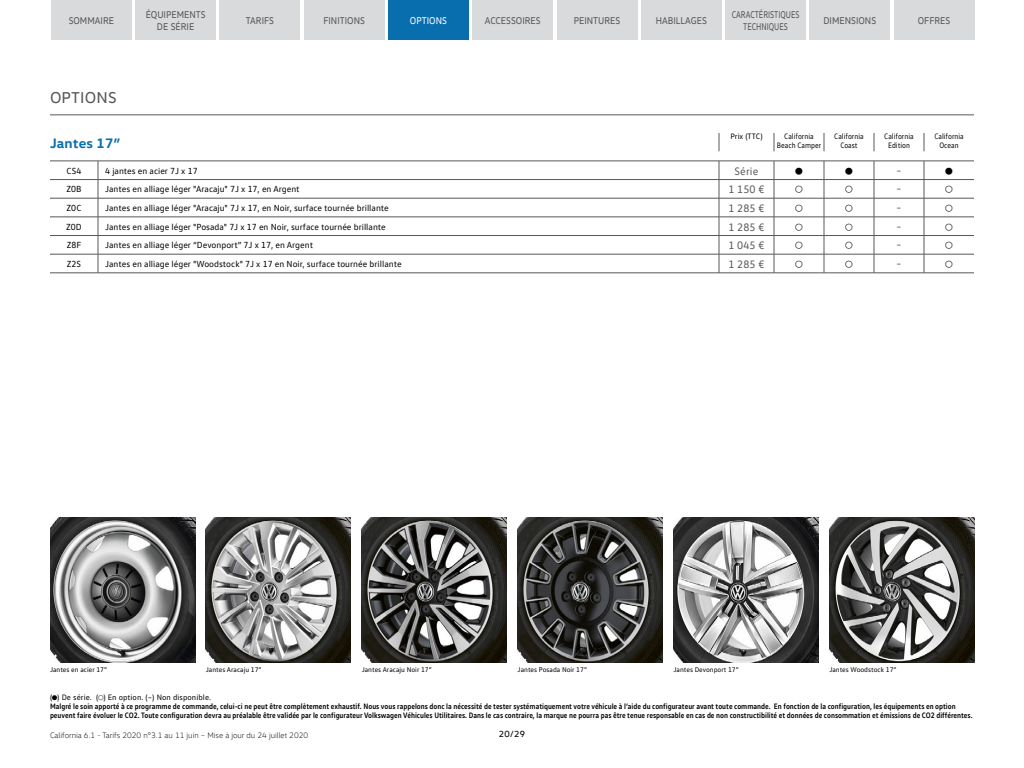
<style>
.page{position:relative;width:1024px;height:768px;background:#fff}
.page>*{position:absolute;margin:0;border:0;box-sizing:border-box;transform-origin:0 0}
.t1{font:16px "VW Head";letter-spacing:.01em;color:#58585a}
.t2{font:700 14px "VW Head";letter-spacing:.01em;color:#096eae}
.t3{font:11px "VW Text";letter-spacing:.01em;color:#58585a}
.t4{font:10px/12px "VW Head";color:#58585a;text-align:center;scale:.9 1}
.t5{font:10px/12px "VW Head";color:#58585a;text-align:center;scale:.75 1}
.t6{font:10px "VW Head";color:#fff;scale:.9 1}
.t7{font:9px "VW Text";color:#000}
.t8{font:9px "VW Head";color:#000}
.t9{font:700 8px/9px "VW Text";color:#000;scale:.9 1}
.t10{font:8px/9px "VW Text";color:#000;text-align:center;scale:.9 1}
.t11{font:300 8px "VW Head";color:#000}
.t12{font:8px "VW Text";color:#000}
.t13{font:7px "VW Text";color:#000}
.t14{font:7px "VW Headline";color:#000}
</style>
<div class="page">
<svg style="left:874px;top:133px;width:1px;height:18px"></svg>
<svg style="left:924px;top:133px;width:1px;height:18px"></svg>
<svg style="left:874px;top:162px;width:1px;height:111px"></svg>
<svg style="left:924px;top:162px;width:1px;height:111px"></svg>
<hr style="left:50px;top:273px;width:48px;height:1px;background:#58585a">
<hr style="left:98px;top:273px;width:621px;height:1px;background:#58585a">
<hr style="left:719px;top:273px;width:55px;height:1px;background:#58585a">
<hr style="left:824px;top:161px;width:50px;height:1px;background:#58585a">
<hr style="left:874px;top:161px;width:50px;height:1px;background:#58585a">
<hr style="left:924px;top:161px;width:50px;height:1px;background:#58585a">
<hr style="left:824px;top:179px;width:50px;height:1px;background:#58585a">
<hr style="left:874px;top:179px;width:50px;height:1px;background:#58585a">
<hr style="left:924px;top:179px;width:50px;height:1px;background:#58585a">
<hr style="left:824px;top:198px;width:50px;height:1px;background:#58585a">
<hr style="left:874px;top:198px;width:50px;height:1px;background:#58585a">
<hr style="left:924px;top:198px;width:50px;height:1px;background:#58585a">
<hr style="left:824px;top:217px;width:50px;height:1px;background:#58585a">
<hr style="left:874px;top:217px;width:50px;height:1px;background:#58585a">
<hr style="left:924px;top:217px;width:50px;height:1px;background:#58585a">
<hr style="left:824px;top:235px;width:50px;height:1px;background:#58585a">
<hr style="left:874px;top:235px;width:50px;height:1px;background:#58585a">
<hr style="left:924px;top:235px;width:50px;height:1px;background:#58585a">
<hr style="left:824px;top:254px;width:50px;height:1px;background:#58585a">
<hr style="left:874px;top:254px;width:50px;height:1px;background:#58585a">
<hr style="left:924px;top:254px;width:50px;height:1px;background:#58585a">
<hr style="left:774px;top:273px;width:50px;height:1px;background:#58585a">
<hr style="left:824px;top:273px;width:50px;height:1px;background:#58585a">
<hr style="left:874px;top:273px;width:50px;height:1px;background:#58585a">
<hr style="left:924px;top:273px;width:50px;height:1px;background:#58585a">
<hr style="left:50px;top:115px;width:924px;height:1px;background:#58585a">
<img style="left:50px;top:517px;width:145px;height:145px">
<img style="left:206px;top:517px;width:145px;height:145px">
<img style="left:362px;top:517px;width:145px;height:145px">
<img style="left:674px;top:517px;width:145px;height:145px">
<img style="left:518px;top:517px;width:145px;height:145px">
<img style="left:829px;top:517px;width:145px;height:145px">
<div style="left:304px;top:0;width:81px;height:40px;background:#d9dadb"></div>
<div style="left:135px;top:0;width:81px;height:40px;background:#d9dadb"></div>
<div style="left:472px;top:0;width:81px;height:40px;background:#d9dadb"></div>
<div style="left:220px;top:0;width:80px;height:40px;background:#d9dadb"></div>
<div style="left:388px;top:0;width:81px;height:40px;background:#096eae"></div>
<div style="left:557px;top:0;width:80px;height:40px;background:#d9dadb"></div>
<div style="left:641px;top:0;width:81px;height:40px;background:#d9dadb"></div>
<div style="left:809px;top:0;width:81px;height:40px;background:#d9dadb"></div>
<div style="left:894px;top:0;width:80px;height:40px;background:#d9dadb"></div>
<div style="left:51px;top:0;width:81px;height:40px;background:#d9dadb"></div>
<div style="left:725px;top:0;width:81px;height:40px;background:#d9dadb"></div>
<svg style="left:50px;top:133px;width:775px;height:140px"></svg>
<p class="t4" style="left:146px;top:9px;width:68px">ÉQUIPEMENTS<br>DE SÉRIE</p>
<p class="t5" style="left:732px;top:9px;width:92px">CARACTÉRISTIQUES<br>TECHNIQUES</p>
<p class="t4" style="left:69px;top:15px;width:52px">SOMMAIRE</p>
<p class="t4" style="left:246px;top:15px;width:33px">TARIFS</p>
<p class="t6" style="left:410px;top:15px;width:43px">OPTIONS</p>
<p class="t4" style="left:485px;top:15px;width:63px">ACCESSOIRES</p>
<p class="t4" style="left:574px;top:15px;width:53px">PEINTURES</p>
<p class="t4" style="left:656px;top:15px;width:58px">HABILLAGES</p>
<p class="t4" style="left:823px;top:15px;width:60px">DIMENSIONS</p>
<p class="t4" style="left:918px;top:15px;width:38px">OFFRES</p>
<p class="t4" style="left:323px;top:15px;width:48px">FINITIONS</p>
<h1 class="t1" style="left:50px;top:87px;width:68px">OPTIONS</h1>
<h2 class="t2" style="left:50px;top:134px;width:72px">Jantes 17”</h2>
<p class="t12" style="left:730px;top:132px;width:34px">Prix (TTC)</p>
<p class="t10" style="left:777px;top:132px;width:51px">California<br>Beach Camper</p>
<p class="t10" style="left:834px;top:132px;width:34px">California<br>Coast</p>
<p class="t10" style="left:884px;top:132px;width:34px">California<br>Edition</p>
<p class="t10" style="left:934px;top:132px;width:34px">California<br>Ocean</p>
<p class="t7" style="left:67px;top:165px;width:16px">CS4</p>
<p class="t7" style="left:105px;top:165px;width:94px">4 jantes en acier 7J x 17</p>
<h3 class="t3" style="left:735px;top:164px;width:25px">Série</h3>
<p class="t14" style="left:897px;top:166px;width:5px">–</p>
<p class="t7" style="left:66px;top:184px;width:17px">Z0B</p>
<p class="t7" style="left:105px;top:184px;width:196px">Jantes en alliage léger "Aracaju" 7J x 17, en Argent</p>
<h3 class="t3" style="left:728px;top:183px;width:38px">1 150 €</h3>
<p class="t14" style="left:897px;top:185px;width:5px">–</p>
<p class="t7" style="left:67px;top:202px;width:16px">Z0C</p>
<p class="t7" style="left:105px;top:202px;width:285px">Jantes en alliage léger "Aracaju" 7J x 17, en Noir, surface tournée brillante</p>
<h3 class="t3" style="left:728px;top:201px;width:38px">1 285 €</h3>
<p class="t14" style="left:897px;top:203px;width:5px">–</p>
<p class="t7" style="left:66px;top:221px;width:17px">Z0D</p>
<p class="t7" style="left:105px;top:221px;width:282px">Jantes en alliage léger "Posada" 7J x 17 en Noir, surface tournée brillante</p>
<h3 class="t3" style="left:728px;top:220px;width:38px">1 285 €</h3>
<p class="t14" style="left:897px;top:222px;width:5px">–</p>
<p class="t7" style="left:67px;top:240px;width:16px">Z8F</p>
<p class="t7" style="left:105px;top:240px;width:209px">Jantes en alliage léger “Devonport” 7J x 17, en Argent</p>
<h3 class="t3" style="left:728px;top:239px;width:38px">1 045 €</h3>
<p class="t14" style="left:897px;top:241px;width:5px">–</p>
<p class="t7" style="left:67px;top:258px;width:16px">Z2S</p>
<p class="t7" style="left:105px;top:258px;width:298px">Jantes en alliage léger "Woodstock" 7J x 17 en Noir, surface tournée brillante</p>
<h3 class="t3" style="left:728px;top:257px;width:38px">1 285 €</h3>
<p class="t14" style="left:897px;top:259px;width:5px">–</p>
<p class="t13" style="left:50px;top:665px;width:58px">Jantes en acier 17”</p>
<p class="t13" style="left:206px;top:665px;width:57px">Jantes Aracaju 17”</p>
<p class="t13" style="left:362px;top:665px;width:71px">Jantes Aracaju Noir 17”</p>
<p class="t13" style="left:518px;top:665px;width:71px">Jantes Posada Noir 17”</p>
<p class="t13" style="left:673px;top:665px;width:67px">Jantes Devonport 17”</p>
<p class="t13" style="left:829px;top:665px;width:69px">Jantes Woodstock 17”</p>
<p class="t12" style="left:50px;top:692px;width:163px">( ) De série. ( ) En option. (–) Non disponible.</p>
<p class="t9" style="left:50px;top:701px;width:1027px">Malgré le soin apporté à ce programme de commande, celui-ci ne peut être complètement exhaustif. Nous vous rappelons donc la nécessité de tester systématiquement votre véhicule à l’aide du configurateur avant toute commande. En fonction de la configuration, les équipements en option peuvent faire évoluer le CO2. Toute configuration devra au préalable être validée par le configurateur Volkswagen Véhicules Utilitaires. Dans le cas contraire, la marque ne pourra pas être tenue responsable en cas de non constructibilité et données de consommation et émissions de CO2 différentes.</p>
<p class="t11" style="left:50px;top:730px;width:260px">California 6.1 - Tarifs 2020 n°3.1 au 11 juin – Mise à jour du 24 juillet 2020</p>
<p class="t8" style="left:499px;top:728px;width:28px">20/29</p>
</div>
